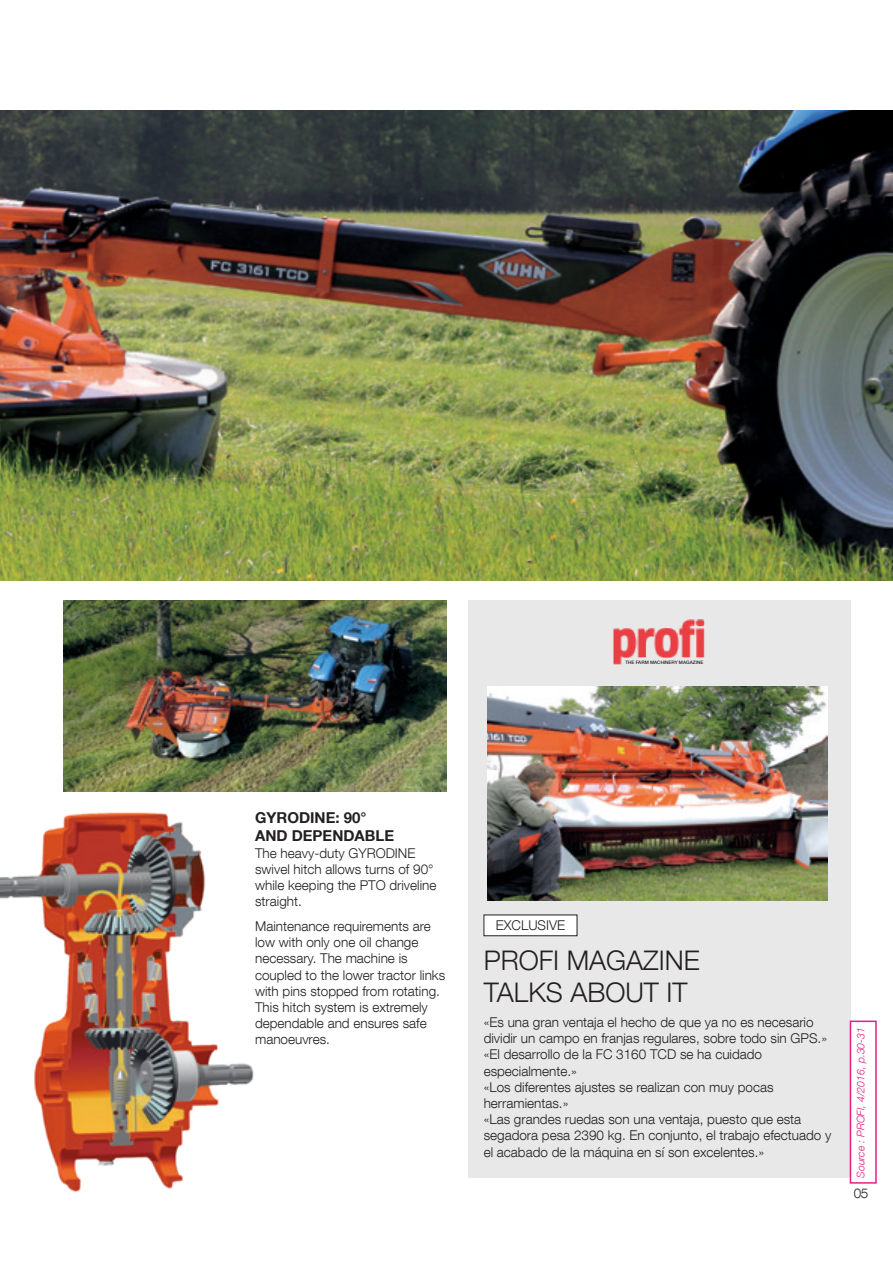
<style>
.page{position:relative;width:893px;height:1263px;background:#fff}
.page>*{position:absolute;margin:0;border:0;box-sizing:border-box;transform-origin:0 0}
.t1{font:300 27px/32.4px "Helvetica Neue LT Com";color:#231f20}
.t2{font:700 15px/18px "Helvetica Neue LT Com";color:#231f20}
.t3{font:300 13.5px/16.2px "Helvetica Neue LT Com";color:#231f20}
.t4{font:italic 300 10.5px "Helvetica Neue LT Com";color:#e42085}
.t5{font:500 4.65px "Helvetica Neue LT Com";color:#231f20}
</style>
<div class="page">
<img style="left:0;top:111px;width:893px;height:469px">
<div style="left:468px;top:600px;width:382px;height:578px;background:#e8e8e8"></div>
<img style="left:487px;top:687px;width:340px;height:213px">
<img style="left:64px;top:600px;width:382px;height:191px">
<img style="left:0;top:812px;width:254px;height:380px">
<img style="left:613px;top:619px;width:91px;height:45px">
<div style="left:484px;top:915px;width:93px;height:21px;background:#fff"></div>
<div style="left:484px;top:915px;width:93px;height:21px;border:1px solid #231f20"></div>
<div style="left:850px;top:1020px;width:27px;height:164px;border:2px solid #e42085"></div>
<p class="t5" style="left:625px;top:659px;width:79px">THE FARM MACHINERY MAGAZINE</p>
<p class="t2" style="left:255px;top:809px;width:140px">GYRODINE: 90°<br>AND DEPENDABLE</p>
<p class="t3" style="left:255px;top:844px;width:183px">The heavy-duty GYRODINE swivel hitch allows turns of 90° while keeping the PTO driveline straight.</p>
<p class="t3" style="left:255px;top:918px;width:192px">Maintenance requirements are low with only one oil change necessary. The machine is coupled to the lower tractor links with pins stopped from rotating.<br>This hitch system is extremely dependable and ensures safe manoeuvres.</p>
<p class="t3" style="left:496px;top:917px;width:71px">EXCLUSIVE</p>
<h1 class="t1" style="left:484px;top:943px;width:218px">PROFI MAGAZINE<br>TALKS ABOUT IT</h1>
<p class="t3" style="left:484px;top:1014px;width:349px">«Es una gran ventaja el hecho de que ya no es necesario dividir un campo en franjas regulares, sobre todo sin GPS.» «El desarrollo de la FC 3160 TCD se ha cuidado especialmente.»<br>«Los diferentes ajustes se realizan con muy pocas herramientas.»<br>«Las grandes ruedas son una ventaja, puesto que esta segadora pesa 2390 kg. En conjunto, el trabajo efectuado y el acabado de la máquina en sí son excelentes.»</p>
<p class="t4" style="left:854px;top:1178px;width:152px;rotate:-90deg">Source : PROFI, 4/2016, p.30-31</p>
<p class="t3" style="left:854px;top:1185px;width:16px">05</p>
</div>
